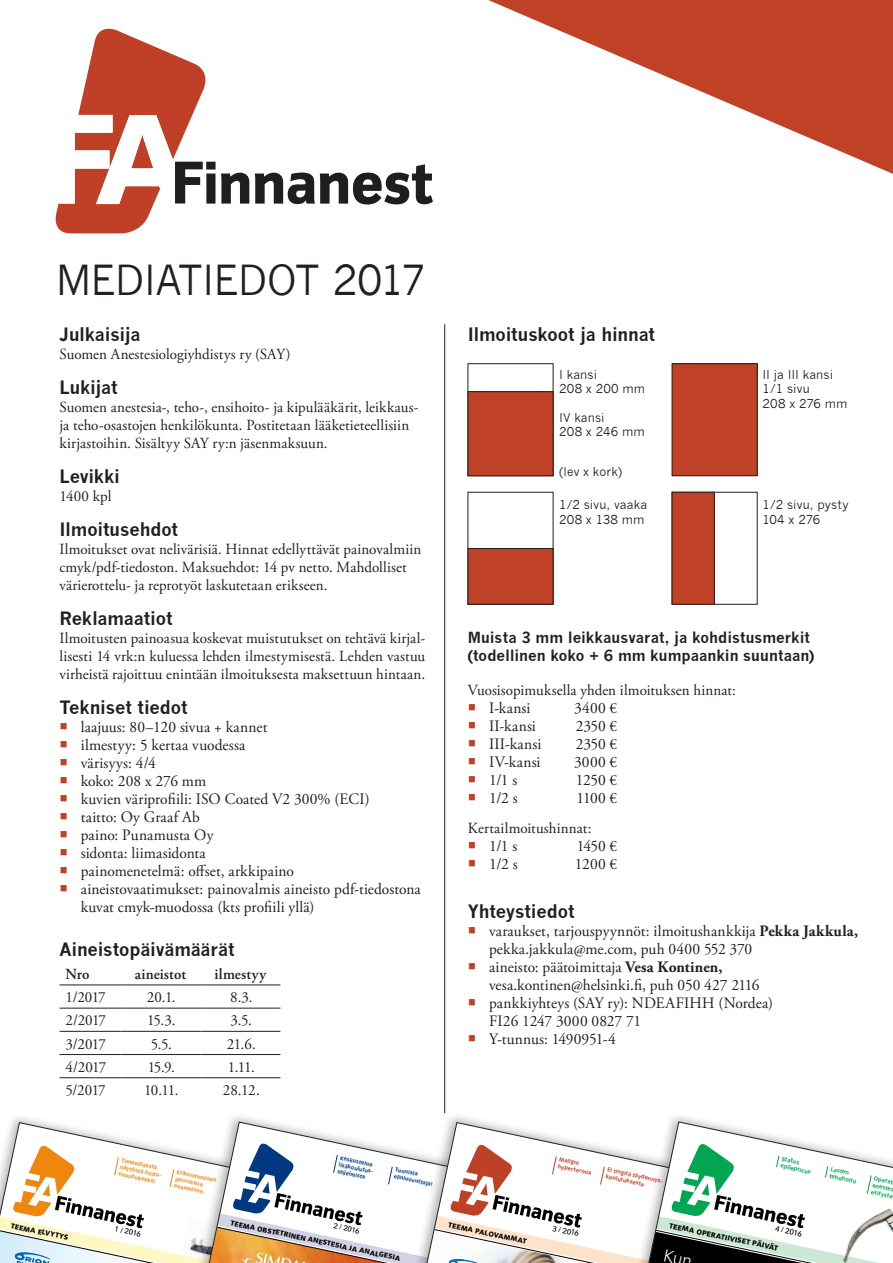
<style>
.page{position:relative;width:893px;height:1263px;background:#fff}
.page>*{position:absolute;margin:0;border:0;box-sizing:border-box;transform-origin:0 0}
.Grote_leipä_2{font:40.5px "News Gothic";letter-spacing:-.025em;color:#231f20}
.väliots{font:700 18px "News Gothic";letter-spacing:-.01em;color:#231f20}
.t1{font:15.9px/18px "Adobe Garamond Pro";letter-spacing:.005em;color:#231f20}
.leipä_1{font:15.45px/18px "Adobe Garamond Pro";letter-spacing:.005em;color:#231f20}
.leipä_1-2{font:600 15.45px "Adobe Garamond Pro";letter-spacing:.005em;color:#231f20}
.Grote_leipä_2-2{font:700 15px "News Gothic";color:#231f20}
.hinnat{font:12px "News Gothic";letter-spacing:.01em;color:#231f20}
.t2{font:8.1px "Congress Sans";color:#000}
.t3{font:7.95px "Congress Sans";color:#000}
.t4{font:7.8px "Congress Sans";color:#000}
.t5{font:800 7.5px "Congress Sans";color:#000}
.t6{font:800 7.35px "Congress Sans";color:#000}
.t7{font:700 6px/7.1px "Congress Sans";color:#00a651}
.t8{font:700 6px/6.9px "Congress Sans";color:#be4127}
.t9{font:700 5.85px/6.9px "Congress Sans";color:#ef860d}
.t10{font:700 5.85px/6.9px "Congress Sans";color:#003882}
.s1{font-weight:700}
</style>
<div class="page">
<svg style="left:55px;top:28px;width:378px;height:205px"></svg>
<hr style="left:444px;top:324px;width:1px;height:789px;background:#231f20">
<hr style="left:60px;top:985px;width:60px;height:1px;background:#231f20">
<hr style="left:120px;top:985px;width:80px;height:1px;background:#231f20">
<hr style="left:200px;top:985px;width:80px;height:1px;background:#231f20">
<hr style="left:60px;top:1008px;width:60px;height:1px;background:#231f20">
<hr style="left:120px;top:1008px;width:80px;height:1px;background:#231f20">
<hr style="left:200px;top:1008px;width:80px;height:1px;background:#231f20">
<hr style="left:60px;top:1031px;width:60px;height:1px;background:#231f20">
<hr style="left:120px;top:1031px;width:80px;height:1px;background:#231f20">
<hr style="left:200px;top:1031px;width:80px;height:1px;background:#231f20">
<hr style="left:60px;top:1054px;width:60px;height:1px;background:#231f20">
<hr style="left:120px;top:1054px;width:80px;height:1px;background:#231f20">
<hr style="left:200px;top:1054px;width:80px;height:1px;background:#231f20">
<hr style="left:60px;top:1077px;width:60px;height:1px;background:#231f20">
<hr style="left:120px;top:1077px;width:80px;height:1px;background:#231f20">
<hr style="left:200px;top:1077px;width:80px;height:1px;background:#231f20">
<div style="left:672px;top:364px;width:85px;height:112px;background:#bf4126"></div>
<div style="left:672px;top:363px;width:85px;height:113px;border:1px solid #231f20"></div>
<div style="left:468px;top:492px;width:85px;height:112px;border:1px solid #231f20"></div>
<div style="left:468px;top:548px;width:85px;height:56px;background:#bf4126"></div>
<div style="left:468px;top:548px;width:85px;height:56px;border:1px solid #231f20"></div>
<div style="left:468px;top:363px;width:85px;height:113px;border:1px solid #231f20"></div>
<div style="left:468px;top:392px;width:85px;height:84px;background:#bf4126"></div>
<div style="left:468px;top:391px;width:85px;height:85px;border:1px solid #231f20"></div>
<div style="left:672px;top:492px;width:42px;height:112px;background:#bf4126"></div>
<div style="left:672px;top:492px;width:43px;height:112px;border:1px solid #231f20"></div>
<div style="left:146px;top:1111px;width:386px;height:152px;background:#fff"></div>
<svg style="left:488px;top:0;width:405px;height:174px"></svg>
<svg style="left:0;top:1121px;width:893px;height:142px"></svg>
<p class="Grote_leipä_2" style="left:56px;top:257px;width:372px">MEDIATIEDOT 2017</p>
<p class="väliots" style="left:60px;top:323px;width:83px">Julkaisija</p>
<p class="leipä_1" style="left:60px;top:346px;width:232px">Suomen Anestesiologiyhdistys ry (SAY)</p>
<p class="väliots" style="left:60px;top:376px;width:60px">Lukijat</p>
<p class="leipä_1" style="left:60px;top:399px;width:360px">Suomen anestesia-, teho-, ensihoito- ja kipulääkärit, leikkaus&shy;ja teho-osastojen henkilökunta. Postitetaan lääketieteellisiin kirjastoihin. Sisältyy SAY ry:n jäsenmaksuun.</p>
<p class="väliots" style="left:60px;top:465px;width:62px">Levikki</p>
<p class="leipä_1" style="left:60px;top:488px;width:53px">1400 kpl</p>
<p class="väliots" style="left:60px;top:518px;width:120px">Ilmoitusehdot</p>
<p class="leipä_1" style="left:60px;top:541px;width:363px">Ilmoitukset ovat nelivärisiä. Hinnat edellyttävät painovalmiin cmyk/pdf-tiedoston. Maksuehdot: 14 pv netto. Mahdolliset värierottelu- ja reprotyöt laskutetaan erikseen.</p>
<p class="väliots" style="left:60px;top:607px;width:115px">Reklamaatiot</p>
<p class="leipä_1" style="left:60px;top:630px;width:367px;text-align:justify">Ilmoitusten painoasua koskevat muistutukset on tehtävä kirjal&shy;lisesti 14 vrk:n kuluessa lehden ilmestymisestä. Lehden vastuu virheistä rajoittuu enintään ilmoituksesta maksettuun hintaan.</p>
<p class="väliots" style="left:60px;top:696px;width:130px">Tekniset tiedot</p>
<p class="t1" style="left:81px;top:719px;width:188px">laajuus: 80–120 sivua + kannet</p>
<p class="t1" style="left:81px;top:737px;width:166px">ilmestyy: 5 kertaa vuodessa</p>
<p class="t1" style="left:81px;top:755px;width:77px">värisyys: 4/4</p>
<p class="t1" style="left:81px;top:773px;width:127px">koko: 208 x 276 mm</p>
<p class="t1" style="left:81px;top:791px;width:290px">kuvien väriprofiili: ISO Coated V2 300% (ECI)</p>
<p class="t1" style="left:81px;top:809px;width:121px">taitto: Oy Graaf Ab</p>
<p class="t1" style="left:81px;top:827px;width:134px">paino: Punamusta Oy</p>
<p class="t1" style="left:81px;top:845px;width:126px">sidonta: liimasidonta</p>
<p class="t1" style="left:81px;top:863px;width:215px">painomenetelmä: offset, arkkipaino</p>
<p class="t1" style="left:81px;top:881px;width:342px">aineistovaatimukset: painovalmis aineisto pdf-tiedostona kuvat cmyk-muodossa (kts profiili yllä)</p>
<p class="väliots" style="left:60px;top:938px;width:177px">Aineistopäivämäärät</p>
<p class="leipä_1-2" style="left:66px;top:965px;width:26px">Nro</p>
<p class="leipä_1-2" style="left:135px;top:965px;width:53px">aineistot</p>
<p class="leipä_1-2" style="left:215px;top:965px;width:53px">ilmestyy</p>
<p class="leipä_1" style="left:66px;top:989px;width:42px">1/2017</p>
<p class="leipä_1" style="left:147px;top:989px;width:30px">20.1.</p>
<p class="leipä_1" style="left:230px;top:989px;width:24px">8.3.</p>
<p class="leipä_1" style="left:66px;top:1012px;width:42px">2/2017</p>
<p class="leipä_1" style="left:147px;top:1012px;width:30px">15.3.</p>
<p class="leipä_1" style="left:231px;top:1012px;width:23px">3.5.</p>
<p class="leipä_1" style="left:66px;top:1035px;width:42px">3/2017</p>
<p class="leipä_1" style="left:151px;top:1035px;width:23px">5.5.</p>
<p class="leipä_1" style="left:227px;top:1035px;width:30px">21.6.</p>
<p class="leipä_1" style="left:66px;top:1058px;width:42px">4/2017</p>
<p class="leipä_1" style="left:148px;top:1058px;width:29px">15.9.</p>
<p class="leipä_1" style="left:228px;top:1058px;width:29px">1.11.</p>
<p class="leipä_1" style="left:66px;top:1081px;width:42px">5/2017</p>
<p class="leipä_1" style="left:144px;top:1081px;width:36px">10.11.</p>
<p class="leipä_1" style="left:223px;top:1081px;width:38px">28.12.</p>
<p class="väliots" style="left:468px;top:323px;width:189px">Ilmoituskoot ja hinnat</p>
<p class="hinnat" style="left:559px;top:367px;width:39px">I kansi</p>
<p class="hinnat" style="left:559px;top:382px;width:87px">208 x 200 mm</p>
<p class="hinnat" style="left:559px;top:411px;width:47px">IV kansi</p>
<p class="hinnat" style="left:559px;top:425px;width:87px">208 x 246 mm</p>
<p class="hinnat" style="left:559px;top:465px;width:64px">(lev x kork)</p>
<p class="hinnat" style="left:559px;top:498px;width:89px">1/2 sivu, vaaka</p>
<p class="hinnat" style="left:559px;top:512px;width:87px">208 x 138 mm</p>
<p class="hinnat" style="left:763px;top:367px;width:72px">II ja III kansi</p>
<p class="hinnat" style="left:763px;top:382px;width:49px">1/1 sivu</p>
<p class="hinnat" style="left:763px;top:396px;width:86px">208 x 276 mm</p>
<p class="hinnat" style="left:763px;top:498px;width:87px">1/2 sivu, pysty</p>
<p class="hinnat" style="left:763px;top:512px;width:59px">104 x 276</p>
<p class="Grote_leipä_2-2" style="left:468px;top:628px;width:344px">Muista 3 mm leikkausvarat, ja kohdistusmerkit</p>
<p class="Grote_leipä_2-2" style="left:468px;top:646px;width:348px">(todellinen koko + 6 mm kumpaankin suuntaan)</p>
<p class="leipä_1" style="left:468px;top:681px;width:270px">Vuosisopimuksella yhden ilmoituksen hinnat:</p>
<p class="t1" style="left:489px;top:699px;width:43px">I-kansi</p>
<p class="t1" style="left:574px;top:699px;width:45px">3400 €</p>
<p class="t1" style="left:489px;top:717px;width:48px">II-kansi</p>
<p class="t1" style="left:576px;top:717px;width:43px">2350 €</p>
<p class="t1" style="left:489px;top:735px;width:54px">III-kansi</p>
<p class="t1" style="left:576px;top:735px;width:43px">2350 €</p>
<p class="t1" style="left:489px;top:753px;width:53px">IV-kansi</p>
<p class="t1" style="left:574px;top:753px;width:45px">3000 €</p>
<p class="t1" style="left:489px;top:771px;width:30px">1/1 s</p>
<p class="t1" style="left:576px;top:771px;width:43px">1250 €</p>
<p class="t1" style="left:489px;top:789px;width:30px">1/2 s</p>
<p class="t1" style="left:576px;top:789px;width:42px">1100 €</p>
<p class="leipä_1" style="left:468px;top:820px;width:125px">Kertailmoitushinnat:</p>
<p class="t1" style="left:489px;top:838px;width:30px">1/1 s</p>
<p class="t1" style="left:577px;top:838px;width:42px">1450 €</p>
<p class="t1" style="left:489px;top:856px;width:30px">1/2 s</p>
<p class="t1" style="left:575px;top:856px;width:44px">1200 €</p>
<p class="väliots" style="left:468px;top:900px;width:108px">Yhteystiedot</p>
<p class="t1" style="left:489px;top:922px;width:371px">varaukset, tarjouspyynnöt: ilmoitushankkija <span class="s1">Pekka Jakkula, </span>pekka.jakkula@me.com, puh 0400 552 370</p>
<p class="t1" style="left:489px;top:958px;width:272px">aineisto: päätoimittaja <span class="s1">Vesa Kontinen, </span>vesa.kontinen@helsinki.fi, puh 050 427 2116</p>
<p class="t1" style="left:489px;top:994px;width:286px">pankkiyhteys (SAY ry): NDEAFIHH (Nordea)<br>FI26 1247 3000 0827 71</p>
<p class="t1" style="left:489px;top:1030px;width:128px">Y-tunnus: 1490951-4</p>
<p class="t6" style="left:12px;top:1221px;width:60px;rotate:12deg">TEEMA ELVYTYS</p>
<p class="t9" style="left:122px;top:1157px;width:45px;rotate:12deg">Tieteellisestä näytöstä hoito&shy;suositukseksi</p>
<p class="t9" style="left:178px;top:1168px;width:42px;rotate:12deg">Erikoistumisen perustana osaaminen</p>
<p class="t3" style="left:116px;top:1224px;width:28px;rotate:12deg">1 / 2016</p>
<p class="t10" style="left:341px;top:1154px;width:36px;rotate:12deg">Keskustelua lisäkoulutus&shy;ohjelmista</p>
<p class="t10" style="left:396px;top:1166px;width:41px;rotate:12deg">Tunnista elinluovuttaja!</p>
<p class="t6" style="left:232px;top:1218px;width:175px;rotate:12deg">TEEMA OBSTETRINEN ANESTESIA JA ANALGESIA</p>
<p class="t4" style="left:335px;top:1221px;width:28px;rotate:12deg">2 / 2016</p>
<p class="t6" style="left:449px;top:1220px;width:81px;rotate:12deg">TEEMA PALOVAMMAT</p>
<p class="t8" style="left:560px;top:1156px;width:36px;rotate:12deg">Maligni hypertermia</p>
<p class="t8" style="left:608px;top:1166px;width:59px;rotate:12deg">Ei tingitä täydennys&shy;koulutuksesta</p>
<p class="t7" style="left:783px;top:1155px;width:32px;rotate:12deg">Status epilepticus</p>
<p class="t3" style="left:553px;top:1224px;width:28px;rotate:12deg">3 / 2016</p>
<p class="t5" style="left:670px;top:1221px;width:113px;rotate:12deg">TEEMA OPERATIIVISET PÄIVÄT</p>
<p class="t2" style="left:776px;top:1224px;width:29px;rotate:12deg">4 / 2016</p>
<p class="t7" style="left:832px;top:1165px;width:29px;rotate:12deg">Lasten tehohoito</p>
<p class="t7" style="left:875px;top:1174px;width:24px;rotate:12deg">Operat anestes esityste</p>
</div>
